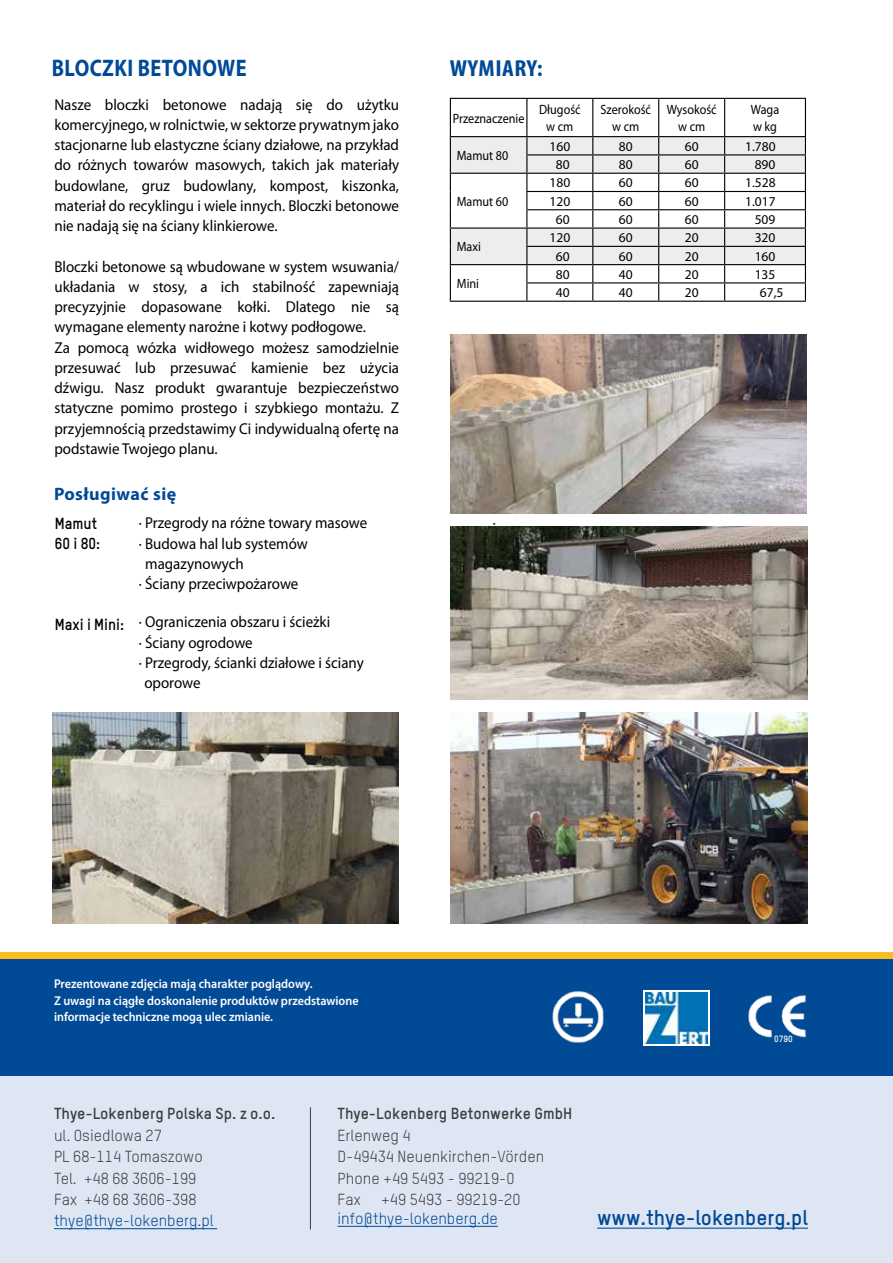
<style>
.page{position:relative;width:893px;height:1263px;background:#fff}
.page>*{position:absolute;margin:0;border:0;box-sizing:border-box;transform-origin:0 0}
.t1{font:700 24px "Myriad Pro";letter-spacing:.02em;color:#004a96;scale:.85 1}
.t2{font:700 condensed 23.25px "Myriad Pro";letter-spacing:.02em;color:#004a96;scale:1.1 1}
.t3{font:700 21px "TSTAR";color:#004a96}
.t4{font:700 18px "Myriad Pro";letter-spacing:.025em;color:#004a96}
.t5{font:15.75px/20.2px "Myriad Pro";color:#000;text-align:justify;scale:.95 1}
.t6{font:15.75px/21.5px "TSTAR";color:#3e3d40}
.t7{font:700 15.75px "TSTAR";color:#3e3d40}
.t8{font:15.75px "TSTAR";color:#004a96}
.t9{font:700 15.75px/20.2px "TSTAR";color:#000;scale:.95 1}
.t10{font:13.5px "Myriad Pro";color:#000}
.t11{font:13.5px/16.2px "Myriad Pro";color:#000;text-align:center;scale:.9 1}
.t12{font:600 12.75px/16.5px "Myriad Pro";color:#fff;scale:.95 1}
.t13{font:700 9px "TSTAR";color:#fff}
</style>
<div class="page">
<div style="left:0;top:958px;width:893px;height:118px;background:#004a96"></div>
<div style="left:0;top:1076px;width:893px;height:187px;background:#dfe6f3"></div>
<hr style="left:338px;top:1226px;width:160px;height:1px;background:#004a96">
<hr style="left:597px;top:1227px;width:211px;height:2px;background:#004a96">
<hr style="left:310px;top:1107px;width:1px;height:122px;background:#3e3d40">
<hr style="left:54px;top:1228px;width:163px;height:1px;background:#004a96">
<img style="left:552px;top:991px;width:52px;height:52px">
<svg style="left:643px;top:990px;width:67px;height:56px"></svg>
<img style="left:645px;top:992px;width:62px;height:51px">
<div style="left:0;top:952px;width:893px;height:6px;background:#fbbc20"></div>
<img style="left:748px;top:995px;width:58px;height:43px">
<hr style="left:450px;top:98px;width:77px;height:1px;background:#000">
<hr style="left:450px;top:99px;width:1px;height:37px;background:#000">
<hr style="left:527px;top:98px;width:66px;height:1px;background:#000">
<hr style="left:526px;top:99px;width:1px;height:37px;background:#000">
<hr style="left:593px;top:98px;width:66px;height:1px;background:#000">
<hr style="left:592px;top:99px;width:1px;height:37px;background:#000">
<hr style="left:659px;top:98px;width:66px;height:1px;background:#000">
<hr style="left:658px;top:99px;width:1px;height:37px;background:#000">
<hr style="left:725px;top:98px;width:81px;height:1px;background:#000">
<hr style="left:724px;top:99px;width:1px;height:37px;background:#000">
<hr style="left:805px;top:99px;width:1px;height:37px;background:#000">
<hr style="left:450px;top:136px;width:77px;height:1px;background:#000">
<hr style="left:527px;top:136px;width:66px;height:1px;background:#000">
<hr style="left:593px;top:136px;width:66px;height:1px;background:#000">
<hr style="left:659px;top:136px;width:66px;height:1px;background:#000">
<hr style="left:725px;top:136px;width:81px;height:1px;background:#000">
<hr style="left:450px;top:301px;width:77px;height:1px;background:#000">
<svg style="left:450px;top:137px;width:356px;height:164px"></svg>
<hr style="left:527px;top:301px;width:66px;height:1px;background:#000">
<hr style="left:593px;top:301px;width:66px;height:1px;background:#000">
<hr style="left:659px;top:301px;width:66px;height:1px;background:#000">
<hr style="left:725px;top:301px;width:81px;height:1px;background:#000">
<img style="left:53px;top:712px;width:345px;height:212px">
<img style="left:451px;top:527px;width:356px;height:172px">
<img style="left:451px;top:712px;width:356px;height:212px">
<img style="left:451px;top:334px;width:355px;height:180px">
<h1 class="t1" style="left:52px;top:59px;width:231px">BLOCZKI BETONOWE</h1>
<p class="t5" style="left:54px;top:95px;width:364px">Nasze bloczki betonowe nadają się do użytku komercyjnego, w rolnictwie, w sektorze prywatnym jako stacjonarne lub elastyczne ściany działowe, na przykład do różnych towarów masowych, takich jak materiały budowlane, gruz budowlany, kompost, kiszonka, materiał do recyklingu i wiele innych. Bloczki betonowe nie nadają się na ściany klinkierowe.</p>
<p class="t5" style="left:54px;top:257px;width:364px;text-align:left">Bloczki betonowe są wbudowane w system wsuwania/ układania w stosy, a ich stabilność zapewniają precyzyjnie dopasowane kołki. Dlatego nie są wymagane elementy narożne i kotwy podłogowe.<br>Za pomocą wózka widłowego możesz samodzielnie przesuwać lub przesuwać kamienie bez użycia dźwigu. Nasz produkt gwarantuje bezpieczeństwo statyczne pomimo prostego i szybkiego montażu. Z przyjemnością przedstawimy Ci indywidualną ofertę na podstawie Twojego planu.</p>
<h2 class="t2" style="left:450px;top:54px;width:86px">WYMIARY:</h2>
<p class="t11" style="left:453px;top:110px;width:81px">Przeznaczenie</p>
<p class="t11" style="left:539px;top:102px;width:48px">Długość w cm</p>
<p class="t11" style="left:601px;top:102px;width:57px">Szerokość w cm</p>
<p class="t11" style="left:667px;top:102px;width:57px">Wysokość w cm</p>
<p class="t11" style="left:751px;top:102px;width:33px;text-align:left">Waga w kg</p>
<p class="t11" style="left:457px;top:148px;width:59px">Mamut 80</p>
<p class="t10" style="left:549px;top:140px;width:22px">160</p>
<p class="t10" style="left:619px;top:140px;width:15px">80</p>
<p class="t10" style="left:685px;top:140px;width:15px">60</p>
<p class="t10" style="left:745px;top:140px;width:32px">1.780</p>
<p class="t10" style="left:556px;top:158px;width:15px">80</p>
<p class="t10" style="left:619px;top:158px;width:15px">80</p>
<p class="t10" style="left:685px;top:158px;width:15px">60</p>
<p class="t10" style="left:755px;top:158px;width:22px">890</p>
<p class="t11" style="left:457px;top:193px;width:59px">Mamut 60</p>
<p class="t11" style="left:457px;top:239px;width:28px">Maxi</p>
<p class="t11" style="left:457px;top:276px;width:26px">Mini</p>
<p class="t10" style="left:549px;top:176px;width:22px">180</p>
<p class="t10" style="left:619px;top:176px;width:15px">60</p>
<p class="t10" style="left:685px;top:176px;width:15px">60</p>
<p class="t10" style="left:745px;top:176px;width:32px">1.528</p>
<p class="t10" style="left:549px;top:194px;width:22px">120</p>
<p class="t10" style="left:619px;top:194px;width:15px">60</p>
<p class="t10" style="left:685px;top:194px;width:15px">60</p>
<p class="t10" style="left:745px;top:194px;width:32px">1.017</p>
<p class="t10" style="left:556px;top:213px;width:15px">60</p>
<p class="t10" style="left:619px;top:213px;width:15px">60</p>
<p class="t10" style="left:685px;top:213px;width:15px">60</p>
<p class="t10" style="left:755px;top:213px;width:22px">509</p>
<p class="t10" style="left:549px;top:231px;width:22px">120</p>
<p class="t10" style="left:619px;top:231px;width:15px">60</p>
<p class="t10" style="left:685px;top:231px;width:15px">20</p>
<p class="t10" style="left:755px;top:231px;width:22px">320</p>
<p class="t10" style="left:556px;top:249px;width:15px">60</p>
<p class="t10" style="left:619px;top:249px;width:15px">60</p>
<p class="t10" style="left:685px;top:249px;width:15px">20</p>
<p class="t10" style="left:755px;top:249px;width:22px">160</p>
<p class="t10" style="left:556px;top:268px;width:15px">80</p>
<p class="t10" style="left:619px;top:268px;width:15px">40</p>
<p class="t10" style="left:685px;top:268px;width:15px">20</p>
<p class="t10" style="left:755px;top:268px;width:22px">135</p>
<p class="t10" style="left:556px;top:286px;width:15px">40</p>
<p class="t10" style="left:619px;top:286px;width:15px">40</p>
<p class="t10" style="left:685px;top:286px;width:15px">20</p>
<p class="t10" style="left:760px;top:286px;width:25px">67,5</p>
<p class="t4" style="left:54px;top:488px;width:124px">POSŁUGIWAĆ SIĘ</p>
<p class="t9" style="left:55px;top:515px;width:49px">Mamut<br>60 i 80:</p>
<p class="t5" style="left:139px;top:513px;width:242px">· Przegrody na różne towary masowe</p>
<p class="t5" style="left:493px;top:513px;width:5px">·</p>
<p class="t5" style="left:139px;top:534px;width:179px">· Budowa hal lub systemów</p>
<p class="t5" style="left:145px;top:554px;width:105px">magazynowych</p>
<p class="t5" style="left:139px;top:574px;width:169px">· Ściany przeciwpożarowe</p>
<p class="t5" style="left:139px;top:612px;width:203px">· Ograniczenia obszaru i ścieżki</p>
<p class="t5" style="left:139px;top:633px;width:121px">· Ściany ogrodowe</p>
<p class="t5" style="left:139px;top:653px;width:238px">· Przegrody, ścianki działowe i ściany</p>
<p class="t5" style="left:144px;top:673px;width:61px">oporowe</p>
<p class="t9" style="left:55px;top:616px;width:74px">Maxi i Mini:</p>
<p class="t12" style="left:54px;top:977px;width:322px">Prezentowane zdjęcia mają charakter poglądowy.<br>Z uwagi na ciągłe doskonalenie produktów przedstawione informacje techniczne mogą ulec zmianie.</p>
<p class="t7" style="left:54px;top:1108px;width:223px">Thye-Lokenberg Polska Sp. z o.o.</p>
<p class="t6" style="left:54px;top:1126px;width:150px">ul. Osiedlowa 27<br>PL 68-114 Tomaszowo<br>Tel. +48 68 3606-199<br>Fax +48 68 3606-398</p>
<p class="t8" style="left:54px;top:1215px;width:161px">thye@thye-lokenberg.pl</p>
<p class="t7" style="left:338px;top:1108px;width:236px">Thye-Lokenberg Betonwerke GmbH</p>
<p class="t6" style="left:338px;top:1126px;width:208px">Erlenweg 4<br>D-49434 Neuenkirchen-Vörden<br>Phone +49 5493 - 99219-0<br>Fax</p>
<p class="t6" style="left:381px;top:1190px;width:141px">+49 5493 - 99219-20</p>
<p class="t8" style="left:338px;top:1213px;width:162px">info@thye-lokenberg.de</p>
<p class="t13" style="left:774px;top:1036px;width:20px">0790</p>
<h3 class="t3" style="left:597px;top:1210px;width:212px">www.thye-lokenberg.pl</h3>
</div>
